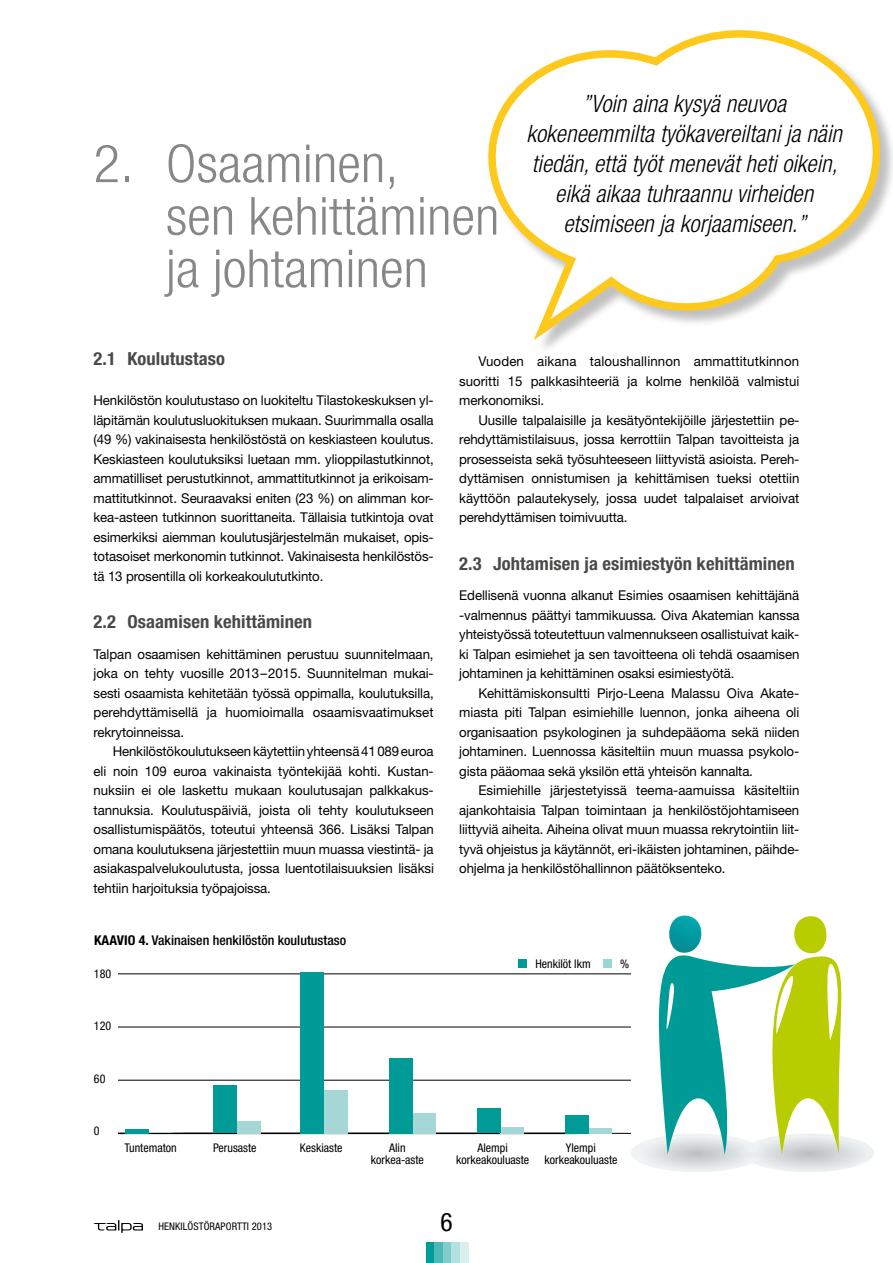
<style>
.page{position:relative;width:893px;height:1263px;background:#fff}
.page>*{position:absolute;margin:0;border:0;box-sizing:border-box;transform-origin:0 0}
.t1{font:300 condensed 52.5px/52.5px "Helvetica Neue";color:#878787;scale:1.05 1}
.t2{font:condensed 25.5px "Helvetica Neue";color:#000}
.t3{font:italic 300 condensed 24px/30px "Helvetica Neue";letter-spacing:.005em;color:#000;text-align:center}
.t4{font:700 condensed 18px "Helvetica Neue";letter-spacing:.005em;color:#4a4a49}
.t5{font:13.5px/19.5px "Helvetica Neue";letter-spacing:-.01em;color:#000;text-align:justify}
.t6{font:500 condensed 13.5px "Helvetica Neue";color:#000}
.t7{font:condensed 12px/12px "Helvetica Neue";color:#000;text-align:center}
.t8{font:condensed 10.5px "Helvetica Neue";letter-spacing:.01em;color:#000}
.s1{font-weight:700}
</style>
<div class="page">
<div style="left:443px;top:1242px;width:8px;height:21px;background:#80cdcb"></div>
<div style="left:426px;top:1242px;width:8px;height:21px;background:#009b97"></div>
<div style="left:460px;top:1242px;width:8px;height:21px;background:#d9f0ef"></div>
<div style="left:451px;top:1242px;width:9px;height:21px;background:#b3e1e0"></div>
<div style="left:434px;top:1242px;width:9px;height:21px;background:#4db9b6"></div>
<svg style="left:94px;top:1220px;width:49px;height:13px"></svg>
<svg style="left:652px;top:915px;width:206px;height:240px"></svg>
<div style="left:489px;top:31px;width:404px;height:325px;background:#000;opacity:.25"></div>
<svg style="left:488px;top:30px;width:397px;height:321px"></svg>
<hr style="left:183px;top:1133px;width:447px;height:1px;background:#000">
<hr style="left:118px;top:1132px;width:458px;height:2px;background:#000">
<hr style="left:118px;top:1080px;width:512px;height:1px;background:#000">
<hr style="left:118px;top:1027px;width:512px;height:1px;background:#000">
<hr style="left:118px;top:973px;width:512px;height:1px;background:#000">
<svg style="left:149px;top:1132px;width:23px;height:1px"></svg>
<div style="left:237px;top:1121px;width:23px;height:12px;background:#a6d7d7"></div>
<div style="left:324px;top:1090px;width:23px;height:43px;background:#a6d7d7"></div>
<div style="left:412px;top:1113px;width:24px;height:20px;background:#a6d7d7"></div>
<div style="left:500px;top:1127px;width:24px;height:6px;background:#a6d7d7"></div>
<div style="left:589px;top:1128px;width:23px;height:5px;background:#a6d7d7"></div>
<hr style="left:125px;top:1129px;width:24px;height:4px;background:#009b97">
<div style="left:214px;top:1085px;width:23px;height:48px;background:#009b97"></div>
<div style="left:301px;top:972px;width:23px;height:161px;background:#009b97"></div>
<div style="left:389px;top:1058px;width:23px;height:75px;background:#009b97"></div>
<div style="left:477px;top:1108px;width:23px;height:25px;background:#009b97"></div>
<div style="left:565px;top:1115px;width:24px;height:18px;background:#009b97"></div>
<div style="left:518px;top:959px;width:9px;height:8px;background:#009b97"></div>
<div style="left:603px;top:959px;width:9px;height:8px;background:#99d7d5"></div>
<h1 class="t1" style="left:166px;top:137px;width:319px;text-indent:-72px">2. Osaaminen,<br>sen kehittäminen ja johtaminen</h1>
<h3 class="t3" style="left:526px;top:89px;width:317px">”Voin aina kysyä neuvoa kokeneemmilta työkavereiltani ja näin tiedän, että työt menevät heti oikein, eikä aikaa tuhraannu virheiden etsimiseen ja korjaamiseen.”</h3>
<h3 class="t4" style="left:94px;top:348px;width:133px">2.1 Koulutustaso</h3>
<p class="t5" style="left:94px;top:390px;width:342px">Henkilöstön koulutustaso on luokiteltu Tilastokeskuksen yl&shy;läpitämän koulutusluokituksen mukaan. Suurimmalla osalla (49 %) vakinaisesta henkilöstöstä on keskiasteen koulutus.<br>Keskiasteen koulutuksiksi luetaan mm. ylioppilastutkinnot, ammatilliset perustutkinnot, ammattitutkinnot ja erikoisam&shy;mattitutkinnot. Seuraavaksi eniten (23 %) on alimman kor&shy;kea-asteen tutkinnon suorittaneita. Tällaisia tutkintoja ovat esimerkiksi aiemman koulutusjärjestelmän mukaiset, opis&shy;totasoiset merkonomin tutkinnot. Vakinaisesta henkilöstös&shy;tä 13 prosentilla oli korkeakoulututkinto.</p>
<h3 class="t4" style="left:94px;top:611px;width:220px">2.2 Osaamisen kehittäminen</h3>
<p class="t5" style="left:94px;top:644px;width:342px">Talpan osaamisen kehittäminen perustuu suunnitelmaan, joka on tehty vuosille 2013–2015. Suunnitelman mukai&shy;sesti osaamista kehitetään työssä oppimalla, koulutuksilla, perehdyttämisellä ja huomioimalla osaamisvaatimukset rekrytoinneissa.</p>
<p class="t5" style="left:94px;top:741px;width:342px;text-indent:19px">Henkilöstökoulutukseen käytettiin yhteensä 41 089 euroa eli noin 109 euroa vakinaista työntekijää kohti. Kustan&shy;nuksiin ei ole laskettu mukaan koulutusajan palkkakus&shy;tannuksia. Koulutuspäiviä, joista oli tehty koulutukseen osallistumispäätös, toteutui yhteensä 366. Lisäksi Talpan omana koulutuksena järjestettiin muun muassa viestintä- ja asiakaspalvelukoulutusta, jossa luentotilaisuuksien lisäksi tehtiin harjoituksia työpajoissa.</p>
<p class="t6" style="left:94px;top:932px;width:254px"><span class="s1">KAAVIO 4.</span> Vakinaisen henkilöstön koulutustaso</p>
<p class="t7" style="left:94px;top:967px;width:19px">180</p>
<p class="t7" style="left:94px;top:1020px;width:19px">120</p>
<p class="t7" style="left:94px;top:1072px;width:13px">60</p>
<p class="t7" style="left:83px;top:1077px;width:13px">60</p>
<p class="t7" style="left:94px;top:1125px;width:7px">0</p>
<p class="t5" style="left:459px;top:351px;width:342px;text-indent:19px">Vuoden aikana taloushallinnon ammattitutkinnon suoritti 15 palkkasihteeriä ja kolme henkilöä valmistui merkonomiksi.</p>
<p class="t5" style="left:459px;top:410px;width:342px;text-indent:19px">Uusille talpalaisille ja kesätyöntekijöille järjestettiin pe&shy;rehdyttämistilaisuus, jossa kerrottiin Talpan tavoitteista ja prosesseista sekä työsuhteeseen liittyvistä asioista. Pereh&shy;dyttämisen onnistumisen ja kehittämisen tueksi otettiin käyttöön palautekysely, jossa uudet talpalaiset arvioivat perehdyttämisen toimivuutta.</p>
<h3 class="t4" style="left:459px;top:552px;width:337px">2.3 Johtamisen ja esimiestyön kehittäminen</h3>
<p class="t5" style="left:459px;top:585px;width:342px">Edellisenä vuonna alkanut Esimies osaamisen kehittäjänä -valmennus päättyi tammikuussa. Oiva Akatemian kanssa yhteistyössä toteutettuun valmennukseen osallistuivat kaik&shy;ki Talpan esimiehet ja sen tavoitteena oli tehdä osaamisen johtaminen ja kehittäminen osaksi esimiestyötä.</p>
<p class="t5" style="left:459px;top:683px;width:342px;text-indent:19px">Kehittämiskonsultti Pirjo-Leena Malassu Oiva Akate&shy;miasta piti Talpan esimiehille luennon, jonka aiheena oli organisaation psykologinen ja suhdepääoma sekä niiden johtaminen. Luennossa käsiteltiin muun muassa psykolo&shy;gista pääomaa sekä yksilön että yhteisön kannalta.</p>
<p class="t5" style="left:459px;top:780px;width:342px;text-indent:19px">Esimiehille järjestetyissä teema-aamuissa käsiteltiin ajankohtaisia Talpan toimintaan ja henkilöstöjohtamiseen liittyviä aiheita. Aiheina olivat muun muassa rekrytointiin liit&shy;tyvä ohjeistus ja käytännöt, eri-ikäisten johtaminen, päihde&shy;ohjelma ja henkilöstöhallinnon päätöksenteko.</p>
<p class="t7" style="left:535px;top:957px;width:57px">Henkilöt lkm</p>
<p class="t7" style="left:620px;top:957px;width:11px">%</p>
<p class="t7" style="left:124px;top:1141px;width:54px">Tuntematon</p>
<p class="t7" style="left:213px;top:1141px;width:45px">Perusaste</p>
<p class="t7" style="left:300px;top:1141px;width:44px">Keskiaste</p>
<p class="t7" style="left:371px;top:1141px;width:55px">Alin korkea-aste</p>
<p class="t7" style="left:456px;top:1141px;width:75px">Alempi korkeakouluaste</p>
<p class="t7" style="left:544px;top:1141px;width:75px">Ylempi korkeakouluaste</p>
<p class="t8" style="left:158px;top:1221px;width:115px">HENKILÖSTÖRAPORTTI 2013</p>
<h2 class="t2" style="left:440px;top:1207px;width:14px">6</h2>
</div>
